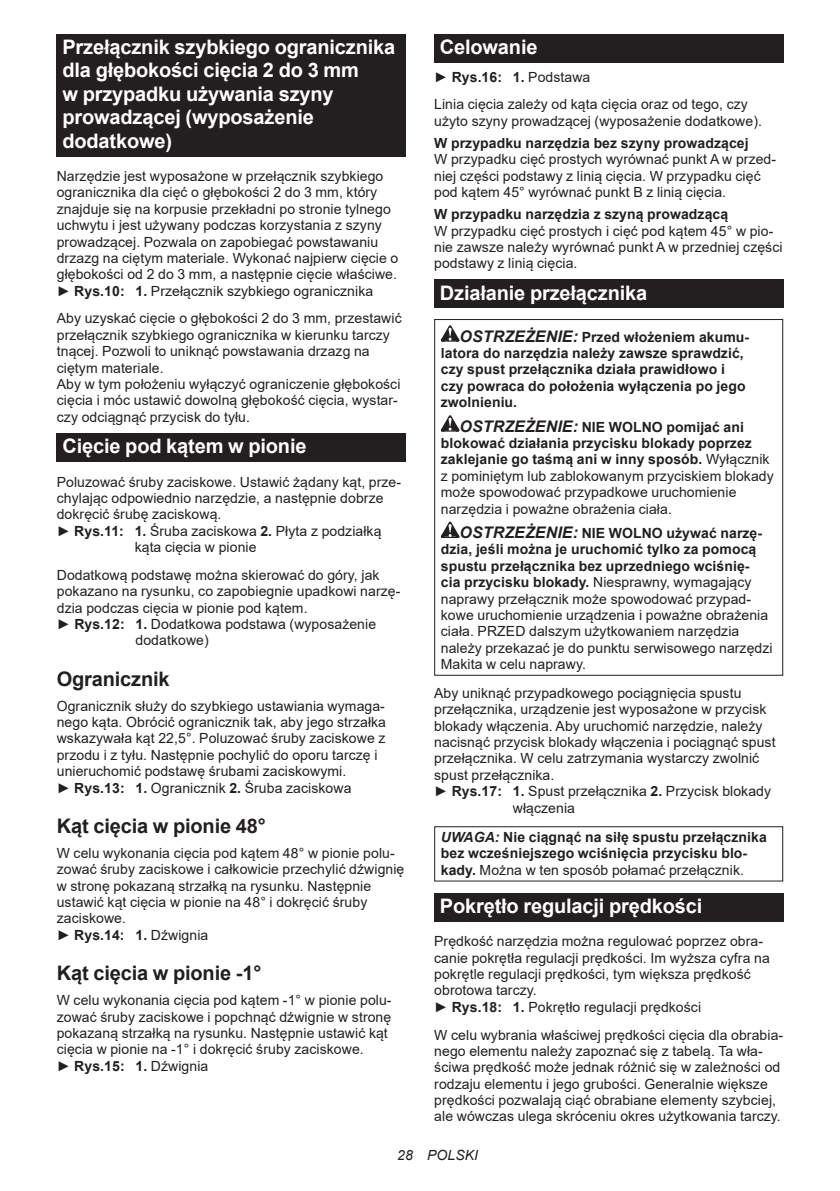
<style>
.page{position:relative;width:840px;height:1191px;background:#fff}
.page>*{position:absolute;margin:0;border:0;box-sizing:border-box;transform-origin:0 0}
.t1{font:700 20px/23.4px "Arial";letter-spacing:-.01em;color:#fff}
.t2{font:700 20px "Arial";letter-spacing:-.01em;color:#231f20}
.t3{font:14px/16.4px "Arial";letter-spacing:.005em;color:#231f20}
.t4{font:700 14px/16.4px "Arial";letter-spacing:.005em;color:#231f20}
.t5{font:italic 14px "Arial";letter-spacing:.005em;color:#231f20}
.s1{font-weight:700}
.s2{font-style:italic;font-size:16px}
.s3{font-weight:700;font-style:italic;font-size:16px}
.s4{font-style:italic}
.s5{font-weight:400}
</style>
<div class="page">
<div style="left:57px;top:34px;width:348px;height:122px;background:#231f20"></div>
<div style="left:57px;top:433px;width:348px;height:28px;background:#231f20"></div>
<div style="left:434px;top:34px;width:348px;height:29px;background:#231f20"></div>
<div style="left:434px;top:280px;width:348px;height:28px;background:#231f20"></div>
<svg style="left:440px;top:325px;width:19px;height:17px"></svg>
<svg style="left:440px;top:415px;width:19px;height:16px"></svg>
<svg style="left:440px;top:521px;width:19px;height:17px"></svg>
<div style="left:434px;top:319px;width:348px;height:357px;border:1px solid #231f20"></div>
<div style="left:434px;top:826px;width:348px;height:55px;border:1px solid #231f20"></div>
<div style="left:434px;top:893px;width:348px;height:28px;background:#231f20"></div>
<h1 class="t1" style="left:62px;top:36px;width:334px">Przełącznik szybkiego ogranicznika dla głębokości cięcia 2 do 3 mm<br>w przypadku używania szyny prowadzącej (wyposażenie dodatkowe)</h1>
<p class="t3" style="left:57px;top:168px;width:343px">Narzędzie jest wyposażone w przełącznik szybkiego ogranicznika dla cięć o głębokości 2 do 3 mm, który znajduje się na korpusie przekładni po stronie tylnego uchwytu i jest używany podczas korzystania z szyny prowadzącej. Pozwala on zapobiegać powstawaniu drzazg na ciętym materiale. Wykonać najpierw cięcie o głębokości od 2 do 3 mm, a następnie cięcie właściwe. ► <span class="s1">Rys.10: 1.</span> Przełącznik szybkiego ogranicznika</p>
<p class="t3" style="left:57px;top:310px;width:346px">Aby uzyskać cięcie o głębokości 2 do 3 mm, przestawić przełącznik szybkiego ogranicznika w kierunku tarczy tnącej. Pozwoli to uniknąć powstawania drzazg na ciętym materiale.<br>Aby w tym położeniu wyłączyć ograniczenie głębokości cięcia i móc ustawić dowolną głębokość cięcia, wystar&shy;czy odciągnąć przycisk do tyłu.</p>
<h1 class="t1" style="left:62px;top:434px;width:245px">Cięcie pod kątem w pionie</h1>
<p class="t3" style="left:57px;top:473px;width:346px">Poluzować śruby zaciskowe. Ustawić żądany kąt, prze-</p>
<p class="t3" style="left:57px;top:490px;width:328px">chylając odpowiednio narzędzie, a następnie dobrze</p>
<p class="t3" style="left:57px;top:506px;width:166px">dokręcić śrubę zaciskową.</p>
<p class="t3" style="left:57px;top:522px;width:326px">► <span class="s1">Rys.11: 1.</span> Śruba zaciskowa <span class="s1">2.</span> Płyta z podziałką</p>
<p class="t3" style="left:135px;top:539px;width:123px">kąta cięcia w pionie</p>
<p class="t3" style="left:57px;top:566px;width:324px">Dodatkową podstawę można skierować do góry, jak</p>
<p class="t3" style="left:57px;top:583px;width:345px">pokazano na rysunku, co zapobiegnie upadkowi narzę-</p>
<p class="t3" style="left:57px;top:599px;width:252px">dzia podczas cięcia w pionie pod kątem.</p>
<p class="t3" style="left:57px;top:616px;width:320px">► <span class="s1">Rys.12: 1.</span> Dodatkowa podstawa (wyposażenie</p>
<p class="t3" style="left:135px;top:632px;width:75px">dodatkowe)</p>
<h1 class="t2" style="left:57px;top:664px;width:114px">Ogranicznik</h1>
<p class="t3" style="left:57px;top:697px;width:330px">Ogranicznik służy do szybkiego ustawiania wymaga&shy;nego kąta. Obrócić ogranicznik tak, aby jego strzałka wskazywała kąt 22,5°. Poluzować śruby zaciskowe z przodu i z tyłu. Następnie pochylić do oporu tarczę i unieruchomić podstawę śrubami zaciskowymi.<br>► <span class="s1">Rys.13: 1.</span> Ogranicznik <span class="s1">2.</span> Śruba zaciskowa</p>
<h1 class="t2" style="left:57px;top:812px;width:210px">Kąt cięcia w pionie 48°</h1>
<p class="t3" style="left:57px;top:844px;width:349px">W celu wykonania cięcia pod kątem 48° w pionie polu&shy;zować śruby zaciskowe i całkowicie przechylić dźwignię w stronę pokazaną strzałką na rysunku. Następnie ustawić kąt cięcia w pionie na 48° i dokręcić śruby zaciskowe.<br>► <span class="s1">Rys.14: 1.</span> Dźwignia</p>
<h1 class="t2" style="left:57px;top:959px;width:206px">Kąt cięcia w pionie -1°</h1>
<p class="t3" style="left:57px;top:992px;width:336px">W celu wykonania cięcia pod kątem -1° w pionie polu&shy;zować śruby zaciskowe i popchnąć dźwignie w stronę pokazaną strzałką na rysunku. Następnie ustawić kąt cięcia w pionie na -1° i dokręcić śruby zaciskowe.<br>► <span class="s1">Rys.15: 1.</span> Dźwignia</p>
<h1 class="t1" style="left:439px;top:36px;width:99px">Celowanie</h1>
<p class="t3" style="left:434px;top:63px;width:315px;line-height:27.8px">► <span class="s1">Rys.16: 1.</span> Podstawa<br>Linia cięcia zależy od kąta cięcia oraz od tego, czy</p>
<p class="t3" style="left:434px;top:113px;width:329px">użyto szyny prowadzącej (wyposażenie dodatkowe).</p>
<p class="t4" style="left:434px;top:135px;width:316px">W przypadku narzędzia bez szyny prowadzącej</p>
<p class="t3" style="left:434px;top:151px;width:343px">W przypadku cięć prostych wyrównać punkt A w przed&shy;niej części podstawy z linią cięcia. W przypadku cięć pod kątem 45° wyrównać punkt B z linią cięcia.</p>
<p class="t4" style="left:434px;top:206px;width:295px">W przypadku narzędzia z szyną prowadzącą</p>
<p class="t3" style="left:434px;top:222px;width:350px">W przypadku cięć prostych i cięć pod kątem 45° w pio&shy;nie zawsze należy wyrównać punkt A w przedniej części podstawy z linią cięcia.</p>
<h1 class="t1" style="left:439px;top:281px;width:209px">Działanie przełącznika</h1>
<p class="t4" style="left:440px;top:329px;width:309px;text-indent:19px"><span class="s2">OSTRZEŻENIE:</span> Przed włożeniem akumu&shy;latora do narzędzia należy zawsze sprawdzić, czy spust przełącznika działa prawidłowo i czy powraca do położenia wyłączenia po jego zwolnieniu.</p>
<p class="t3" style="left:440px;top:418px;width:334px;text-indent:19px"><span class="s3">OSTRZEŻENIE:</span> <span class="s1">NIE WOLNO pomijać ani blokować działania przycisku blokady poprzez zaklejanie go taśmą ani w inny sposób.</span> Wyłącznik z pominiętym lub zablokowanym przyciskiem blokady może spowodować przypadkowe uruchomienie narzędzia i poważne obrażenia ciała.</p>
<p class="t3" style="left:440px;top:525px;width:333px;text-indent:19px"><span class="s3">OSTRZEŻENIE:</span> <span class="s1">NIE WOLNO używać narzę&shy;dzia, jeśli można je uruchomić tylko za pomocą spustu przełącznika bez uprzedniego wciśnię&shy;cia przycisku blokady.</span> Niesprawny, wymagający naprawy przełącznik może spowodować przypad&shy;kowe uruchomienie urządzenia i poważne obrażenia ciała. PRZED dalszym użytkowaniem narzędzia należy przekazać je do punktu serwisowego narzędzi Makita w celu naprawy.</p>
<p class="t3" style="left:434px;top:684px;width:308px">Aby uniknąć przypadkowego pociągnięcia spustu</p>
<p class="t3" style="left:434px;top:701px;width:333px">przełącznika, urządzenie jest wyposażone w przycisk</p>
<p class="t3" style="left:434px;top:717px;width:329px">blokady włączenia. Aby uruchomić narzędzie, należy</p>
<p class="t3" style="left:434px;top:733px;width:343px">nacisnąć przycisk blokady włączenia i pociągnąć spust</p>
<p class="t3" style="left:434px;top:750px;width:326px">przełącznika. W celu zatrzymania wystarczy zwolnić</p>
<p class="t3" style="left:434px;top:766px;width:122px">spust przełącznika.</p>
<p class="t3" style="left:434px;top:783px;width:338px">► <span class="s1">Rys.17: 1.</span> Spust przełącznika <span class="s1">2.</span> Przycisk blokady</p>
<p class="t3" style="left:512px;top:799px;width:64px">włączenia</p>
<p class="t4" style="left:440px;top:829px;width:327px"><span class="s4">UWAGA:</span> Nie ciągnąć na siłę spustu przełącznika bez wcześniejszego wciśnięcia przycisku blo&shy;kady. <span class="s5">Można w ten sposób połamać przełącznik.</span></p>
<h1 class="t1" style="left:439px;top:894px;width:264px">Pokrętło regulacji prędkości</h1>
<p class="t3" style="left:434px;top:933px;width:337px">Prędkość narzędzia można regulować poprzez obra&shy;canie pokrętła regulacji prędkości. Im wyższa cyfra na pokrętle regulacji prędkości, tym większa prędkość obrotowa tarczy.<br>► <span class="s1">Rys.18: 1.</span> Pokrętło regulacji prędkości</p>
<p class="t3" style="left:434px;top:1026px;width:350px">W celu wybrania właściwej prędkości cięcia dla obrabia&shy;nego elementu należy zapoznać się z tabelą. Ta wła&shy;ściwa prędkość może jednak różnić się w zależności od rodzaju elementu i jego grubości. Generalnie większe prędkości pozwalają ciąć obrabiane elementy szybciej, ale wówczas ulega skróceniu okres użytkowania tarczy.</p>
<p class="t5" style="left:397px;top:1146px;width:82px">28 POLSKI</p>
</div>
